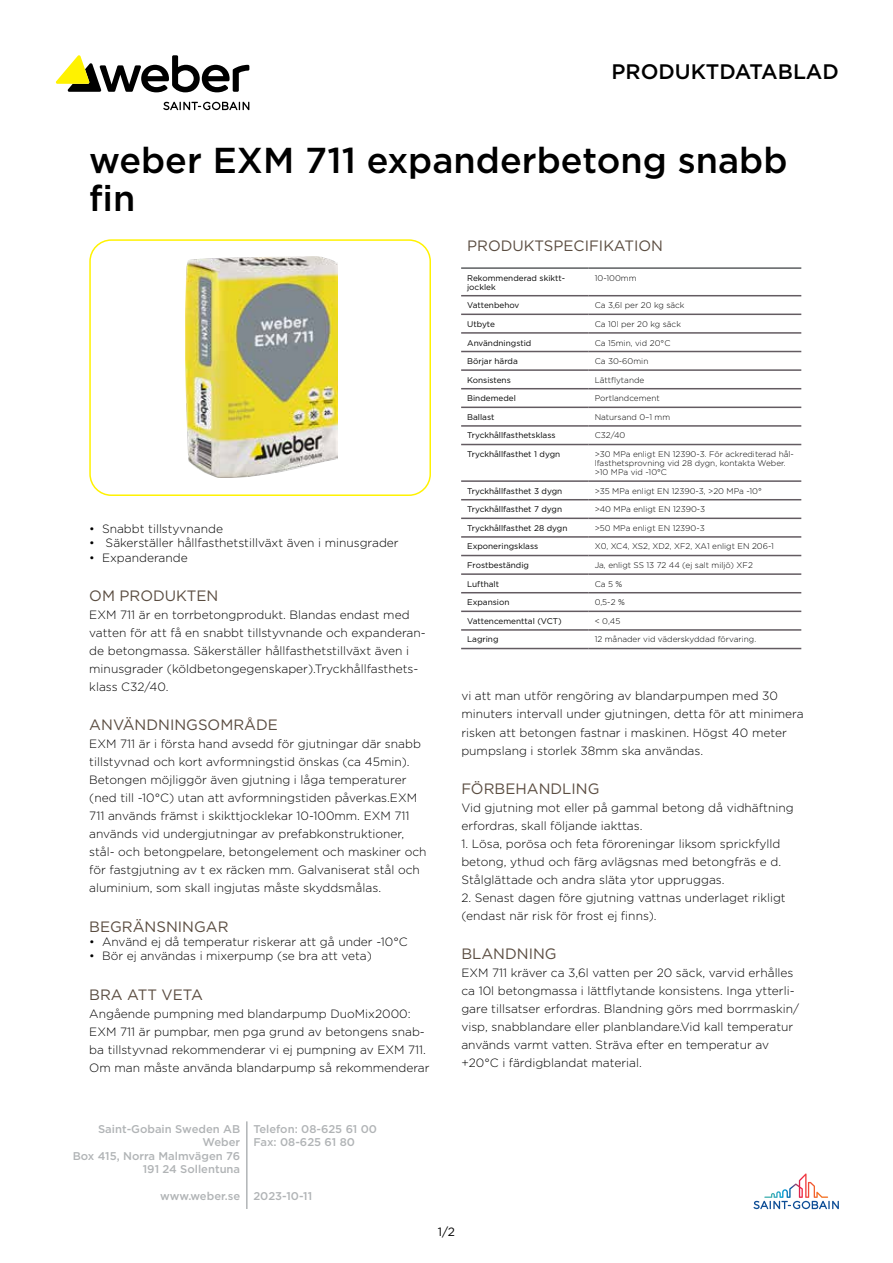
<style>
.page{position:relative;width:893px;height:1263px;background:#fff}
.page>*{position:absolute;margin:0;border:0;box-sizing:border-box;transform-origin:0 0}
.t1{font:500 36px/37.5px "Gotham";color:#000}
.t2{font:500 21px "Gotham";color:#000}
.t3{font:15px "Gotham";color:#5a4c40}
.t4{font:300 12px/18px "Gotham";color:#000}
.t5{font:12px "Gotham";color:#000}
.t6{font:500 11.25px/13.5px "Gotham";color:#b1b4b6}
.t7{font:300 8.25px/9px "Gotham";color:#000}
.t8{font:8.25px/9px "Gotham";color:#000}
</style>
<div class="page">
<svg style="left:753px;top:1173px;width:86px;height:36px"></svg>
<svg style="left:163px;top:102px;width:86px;height:8px"></svg>
<svg style="left:55px;top:55px;width:194px;height:37px"></svg>
<hr style="left:246px;top:1121px;width:2px;height:88px;background:#b1b4b6">
<div style="left:89px;top:239px;width:342px;height:257px;border:2px solid #fff200;border-radius:21px"></div>
<hr style="left:461px;top:267px;width:128px;height:2px;background:#5c5f61">
<hr style="left:589px;top:267px;width:212px;height:2px;background:#5c5f61">
<hr style="left:461px;top:295px;width:128px;height:1px;background:#635b61">
<hr style="left:589px;top:295px;width:212px;height:1px;background:#635b61">
<hr style="left:461px;top:314px;width:128px;height:1px;background:#635b61">
<hr style="left:589px;top:314px;width:212px;height:1px;background:#635b61">
<hr style="left:461px;top:332px;width:128px;height:2px;background:#635b61">
<hr style="left:589px;top:332px;width:212px;height:2px;background:#635b61">
<hr style="left:461px;top:351px;width:128px;height:1px;background:#635b61">
<hr style="left:589px;top:351px;width:212px;height:1px;background:#635b61">
<hr style="left:461px;top:369px;width:128px;height:2px;background:#635b61">
<hr style="left:589px;top:369px;width:212px;height:2px;background:#635b61">
<hr style="left:461px;top:388px;width:128px;height:1px;background:#635b61">
<hr style="left:589px;top:388px;width:212px;height:1px;background:#635b61">
<hr style="left:461px;top:407px;width:128px;height:1px;background:#635b61">
<hr style="left:589px;top:407px;width:212px;height:1px;background:#635b61">
<hr style="left:461px;top:425px;width:128px;height:2px;background:#635b61">
<hr style="left:589px;top:425px;width:212px;height:2px;background:#635b61">
<hr style="left:461px;top:444px;width:128px;height:1px;background:#635b61">
<hr style="left:589px;top:444px;width:212px;height:1px;background:#635b61">
<hr style="left:461px;top:480px;width:128px;height:2px;background:#635b61">
<hr style="left:589px;top:480px;width:212px;height:2px;background:#635b61">
<hr style="left:461px;top:499px;width:128px;height:1px;background:#635b61">
<hr style="left:589px;top:499px;width:212px;height:1px;background:#635b61">
<hr style="left:461px;top:518px;width:128px;height:1px;background:#635b61">
<hr style="left:589px;top:518px;width:212px;height:1px;background:#635b61">
<hr style="left:461px;top:536px;width:128px;height:2px;background:#635b61">
<hr style="left:589px;top:536px;width:212px;height:2px;background:#635b61">
<hr style="left:461px;top:555px;width:128px;height:1px;background:#635b61">
<hr style="left:589px;top:555px;width:212px;height:1px;background:#635b61">
<hr style="left:461px;top:573px;width:128px;height:2px;background:#635b61">
<hr style="left:589px;top:573px;width:212px;height:2px;background:#635b61">
<hr style="left:461px;top:592px;width:128px;height:1px;background:#635b61">
<hr style="left:589px;top:592px;width:212px;height:1px;background:#635b61">
<hr style="left:461px;top:611px;width:128px;height:1px;background:#635b61">
<hr style="left:589px;top:611px;width:212px;height:1px;background:#635b61">
<hr style="left:461px;top:629px;width:128px;height:2px;background:#635b61">
<hr style="left:461px;top:648px;width:128px;height:1px;background:#635b61">
<hr style="left:589px;top:629px;width:212px;height:2px;background:#635b61">
<hr style="left:589px;top:648px;width:212px;height:1px;background:#635b61">
<img style="left:185px;top:256px;width:152px;height:222px">
<h2 class="t2" style="left:611px;top:58px;width:229px">PRODUKTDATABLAD</h2>
<h1 class="t1" style="left:89px;top:141px;width:700px">weber EXM 711 expanderbetong snabb fin</h1>
<p class="t4" style="left:89px;top:519px;width:135px">• Snabbt tillstyvnande</p>
<p class="t4" style="left:89px;top:534px;width:311px">• Säkerställer hållfasthetstillväxt även i minusgrader</p>
<p class="t4" style="left:89px;top:548px;width:100px">• Expanderande</p>
<p class="t3" style="left:89px;top:586px;width:131px">OM PRODUKTEN</p>
<p class="t4" style="left:89px;top:605px;width:338px">EXM 711 är en torrbetongprodukt. Blandas endast med vatten för att få en snabbt tillstyvnande och expanderan&shy;de betongmassa. Säkerställer hållfasthetstillväxt även i minusgrader (köldbetongegenskaper).Tryckhållfasthets&shy;klass C32/40.</p>
<p class="t3" style="left:89px;top:715px;width:190px">ANVÄNDNINGSOMRÅDE</p>
<p class="t4" style="left:89px;top:735px;width:339px">EXM 711 är i första hand avsedd för gjutningar där snabb tillstyvnad och kort avformningstid önskas (ca 45min).<br>Betongen möjliggör även gjutning i låga temperaturer (ned till -10°C) utan att avformningstiden påverkas.EXM 711 används främst i skikttjocklekar 10-100mm. EXM 711 används vid undergjutningar av prefabkonstruktioner, stål- och betongpelare, betongelement och maskiner och för fastgjutning av t ex räcken mm. Galvaniserat stål och aluminium, som skall ingjutas måste skyddsmålas.</p>
<p class="t3" style="left:89px;top:917px;width:141px">BEGRÄNSNINGAR</p>
<p class="t4" style="left:89px;top:932px;width:320px">• Använd ej då temperatur riskerar att gå under -10°C</p>
<p class="t4" style="left:89px;top:947px;width:284px">• Bör ej användas i mixerpump (se bra att veta)</p>
<p class="t3" style="left:89px;top:985px;width:115px">BRA ATT VETA</p>
<p class="t4" style="left:89px;top:1004px;width:342px">Angående pumpning med blandarpump DuoMix2000:<br>EXM 711 är pumpbar, men pga grund av betongens snab&shy;ba tillstyvnad rekommenderar vi ej pumpning av EXM 711.<br>Om man måste använda blandarpump så rekommenderar</p>
<p class="t3" style="left:467px;top:236px;width:197px">PRODUKTSPECIFIKATION</p>
<p class="t8" style="left:467px;top:273px;width:100px">Rekommenderad skiktt&shy;jocklek</p>
<p class="t7" style="left:595px;top:273px;width:43px">10-100mm</p>
<p class="t8" style="left:467px;top:301px;width:54px">Vattenbehov</p>
<p class="t7" style="left:595px;top:301px;width:91px">Ca 3,6l per 20 kg säck</p>
<p class="t8" style="left:467px;top:319px;width:29px">Utbyte</p>
<p class="t7" style="left:595px;top:319px;width:88px">Ca 10l per 20 kg säck</p>
<p class="t8" style="left:467px;top:338px;width:66px">Användningstid</p>
<p class="t7" style="left:595px;top:338px;width:77px">Ca 15min, vid 20°C</p>
<p class="t8" style="left:467px;top:356px;width:52px">Börjar härda</p>
<p class="t7" style="left:595px;top:356px;width:55px">Ca 30-60min</p>
<p class="t8" style="left:467px;top:375px;width:45px">Konsistens</p>
<p class="t7" style="left:595px;top:375px;width:51px">Lättflytande</p>
<p class="t8" style="left:467px;top:394px;width:50px">Bindemedel</p>
<p class="t7" style="left:595px;top:394px;width:67px">Portlandcement</p>
<p class="t8" style="left:467px;top:412px;width:29px">Ballast</p>
<p class="t7" style="left:595px;top:412px;width:77px">Natursand 0–1 mm</p>
<p class="t8" style="left:467px;top:431px;width:90px">Tryckhållfasthetsklass</p>
<p class="t7" style="left:595px;top:431px;width:32px">C32/40</p>
<p class="t8" style="left:467px;top:449px;width:95px">Tryckhållfasthet 1 dygn</p>
<p class="t7" style="left:595px;top:449px;width:201px">&gt;30 MPa enligt EN 12390-3. För ackrediterad hål&shy;lfasthetsprovning vid 28 dygn, kontakta Weber. &gt;10 MPa vid -10°C</p>
<p class="t8" style="left:467px;top:486px;width:97px">Tryckhållfasthet 3 dygn</p>
<p class="t7" style="left:595px;top:486px;width:169px">&gt;35 MPa enligt EN 12390-3, &gt;20 MPa -10°</p>
<p class="t8" style="left:467px;top:505px;width:97px">Tryckhållfasthet 7 dygn</p>
<p class="t7" style="left:595px;top:505px;width:112px">&gt;40 MPa enligt EN 12390-3</p>
<p class="t8" style="left:467px;top:523px;width:102px">Tryckhållfasthet 28 dygn</p>
<p class="t7" style="left:595px;top:523px;width:112px">&gt;50 MPa enligt EN 12390-3</p>
<p class="t8" style="left:467px;top:542px;width:72px">Exponeringsklass</p>
<p class="t7" style="left:595px;top:542px;width:181px">X0, XC4, XS2, XD2, XF2, XA1 enligt EN 206-1</p>
<p class="t8" style="left:467px;top:560px;width:63px">Frostbeständig</p>
<p class="t7" style="left:595px;top:560px;width:160px">Ja, enligt SS 13 72 44 (ej salt miljö) XF2</p>
<p class="t8" style="left:467px;top:579px;width:33px">Lufthalt</p>
<p class="t7" style="left:595px;top:579px;width:29px">Ca 5 %</p>
<p class="t8" style="left:467px;top:598px;width:44px">Expansion</p>
<p class="t7" style="left:595px;top:598px;width:32px">0,5-2 %</p>
<p class="t8" style="left:467px;top:616px;width:96px">Vattencementtal (VCT)</p>
<p class="t7" style="left:595px;top:616px;width:27px">&lt; 0,45</p>
<p class="t8" style="left:467px;top:635px;width:33px">Lagring</p>
<p class="t7" style="left:595px;top:635px;width:163px">12 månader vid väderskyddad förvaring.</p>
<p class="t4" style="left:461px;top:687px;width:344px">vi att man utför rengöring av blandarpumpen med 30 minuters intervall under gjutningen, detta för att minimera risken att betongen fastnar i maskinen. Högst 40 meter pumpslang i storlek 38mm ska användas.</p>
<p class="t3" style="left:461px;top:779px;width:140px">FÖRBEHANDLING</p>
<p class="t4" style="left:461px;top:798px;width:334px">Vid gjutning mot eller på gammal betong då vidhäftning erfordras, skall följande iakttas.</p>
<p class="t4" style="left:461px;top:834px;width:321px;text-align:justify">1. Lösa, porösa och feta föroreningar liksom sprickfylld betong, ythud och färg avlägsnas med betongfräs e d.<br>Stålglättade och andra släta ytor uppruggas.</p>
<p class="t4" style="left:461px;top:888px;width:326px">2. Senast dagen före gjutning vattnas underlaget rikligt (endast när risk för frost ej finns).</p>
<p class="t3" style="left:461px;top:944px;width:97px">BLANDNING</p>
<p class="t4" style="left:461px;top:963px;width:339px">EXM 711 kräver ca 3,6l vatten per 20 säck, varvid erhålles ca 10l betongmassa i lättflytande konsistens. Inga ytterli&shy;gare tillsatser erfordras. Blandning görs med borrmaskin/ visp, snabblandare eller planblandare.Vid kall temperatur används varmt vatten. Sträva efter en temperatur av +20°C i färdigblandat material.</p>
<p class="t6" style="left:73px;top:1122px;width:169px;text-align:right">Saint-Gobain Sweden AB<br>Weber<br>Box 415, Norra Malmvägen 76<br>191 24 Sollentuna</p>
<p class="t6" style="left:160px;top:1189px;width:81px">www.weber.se</p>
<p class="t6" style="left:253px;top:1122px;width:125px">Telefon: 08-625 61 00<br>Fax: 08-625 61 80</p>
<p class="t6" style="left:253px;top:1189px;width:60px">2023-10-11</p>
<p class="t5" style="left:438px;top:1224px;width:19px">1/2</p>
</div>
